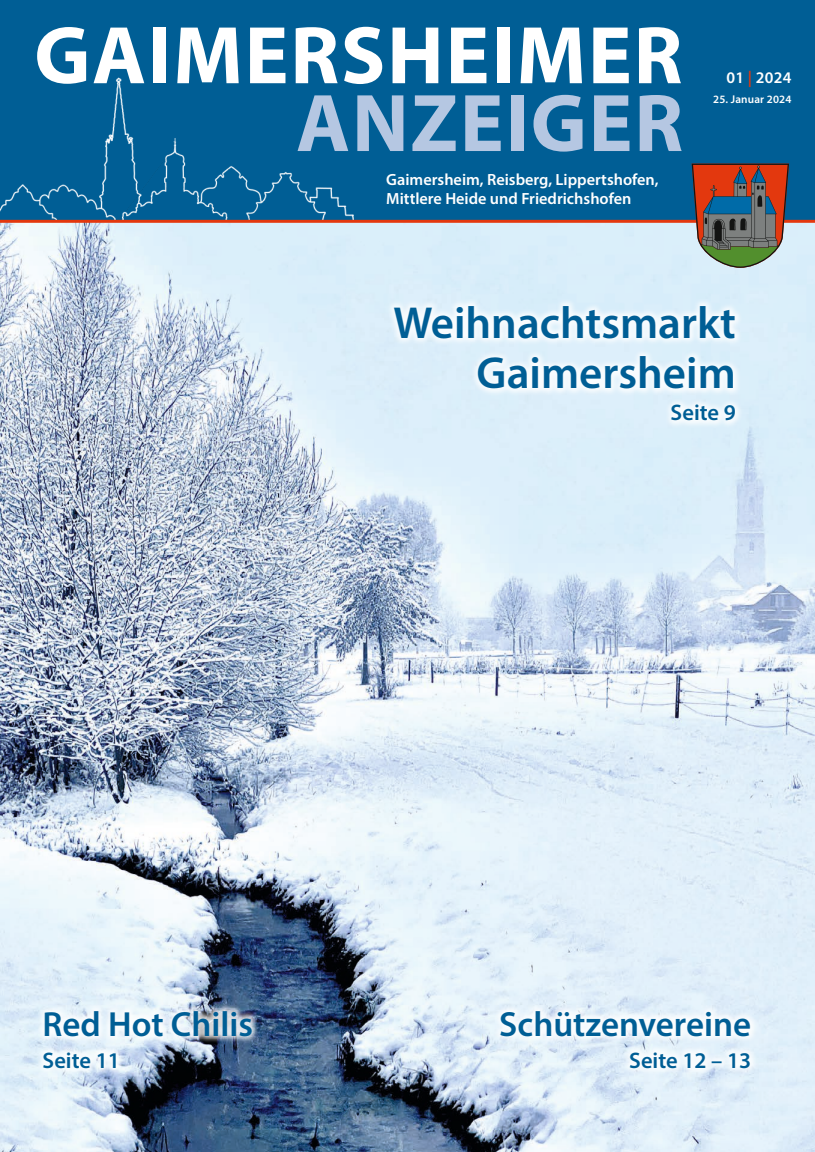
<style>
.page{position:relative;width:815px;height:1152px;background:#fff}
.page>*{position:absolute;margin:0;border:0;box-sizing:border-box;transform-origin:0 0}
.t1{font:700 82.5px "Myriad Pro";letter-spacing:.02em;color:#fff}
.t2{font:700 82.5px "Myriad Pro";letter-spacing:.02em;color:#b5c7e2}
.Überschrift_4sp{font:600 45px/50px "Myriad Pro";color:#005e95;text-align:right}
.Überschrift_4sp-2{font:600 35px "Myriad Pro";color:#005e95}
.Unterüberschrift{font:600 22.5px "Myriad Pro";color:#005e95}
.t3{font:600 16.25px/18.8px "Myriad Pro";color:#fff}
.t4{font:600 11.25px "Myriad Pro";letter-spacing:.015em;color:#fff}
.s1{color:#e3380e}
</style>
<div class="page">
<img style="left:0;top:223px;width:815px;height:929px">
<div style="left:36px;top:1002px;width:224px;height:73px;background:#fff;opacity:.85"></div>
<div style="left:386px;top:298px;width:357px;height:130px;background:#fff;opacity:.85"></div>
<div style="left:493px;top:1002px;width:265px;height:73px;background:#fff;opacity:.85"></div>
<div style="left:0;top:0;width:815px;height:220px;background:#005e95"></div>
<img style="left:0;top:77px;width:354px;height:143px">
<hr style="left:0;top:220px;width:815px;height:3px;background:#e3380e">
<svg style="left:692px;top:164px;width:97px;height:104px;background:#86685a"></svg>
<p class="t1" style="left:34px;top:9px;width:650px">GAIMERSHEIMER</p>
<p class="t2" style="left:296px;top:77px;width:389px">ANZEIGER</p>
<p class="t3" style="left:386px;top:170px;width:274px">Gaimersheim, Reisberg, Lippertshofen,<br>Mittlere Heide und Friedrichshofen</p>
<p class="t3" style="left:726px;top:68px;width:66px">01 <span class="s1">|</span> 2024</p>
<p class="t4" style="left:713px;top:92px;width:80px">25. Januar 2024</p>
<p class="Überschrift_4sp" style="left:393px;top:297px;width:344px">Weihnachtsmarkt<br>Gaimersheim</p>
<p class="Unterüberschrift" style="left:671px;top:398px;width:67px">Seite 9</p>
<p class="Überschrift_4sp-2" style="left:43px;top:1001px;width:212px">Red Hot Chilis</p>
<p class="Unterüberschrift" style="left:43px;top:1045px;width:79px">Seite 11</p>
<p class="Überschrift_4sp-2" style="left:499px;top:1001px;width:253px">Schützenvereine</p>
<p class="Unterüberschrift" style="left:629px;top:1045px;width:124px">Seite 12 – 13</p>
</div>
